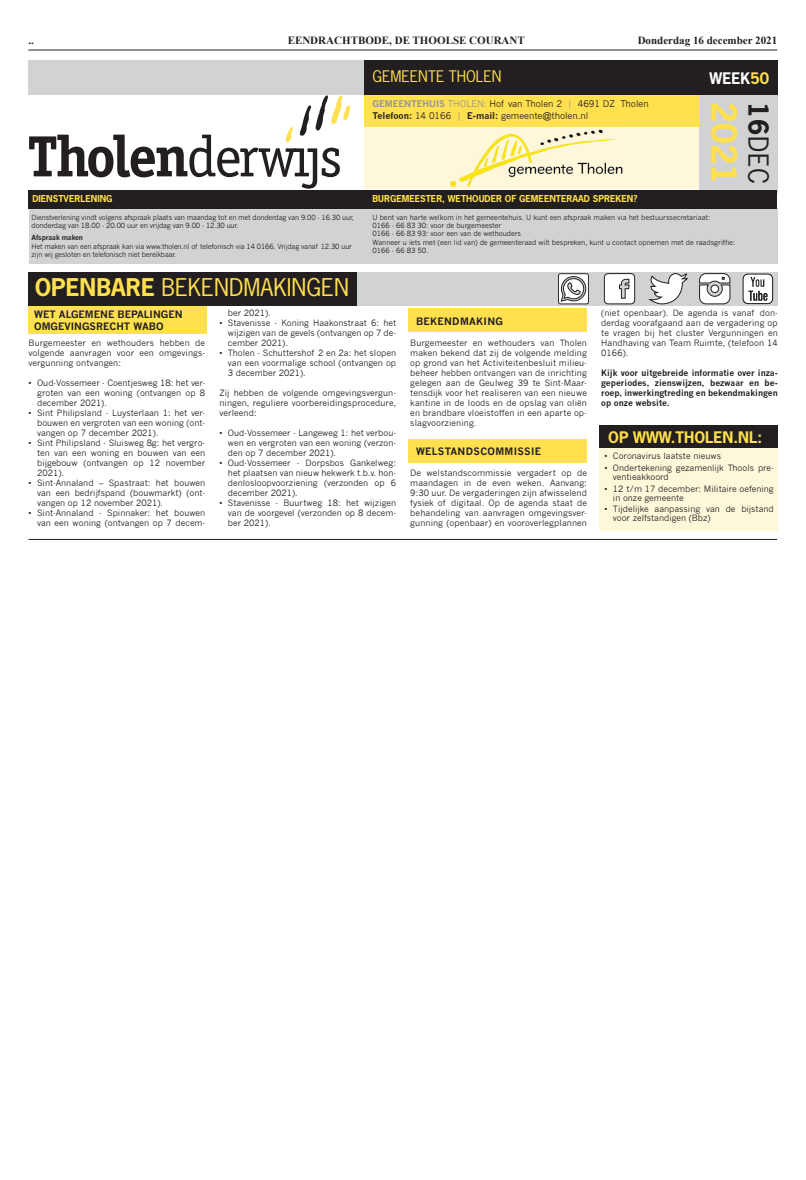
<style>
.page{position:relative;width:806px;height:1180px;background:#fff}
.page>*{position:absolute;margin:0;border:0;box-sizing:border-box;transform-origin:0 0}
.t1{font:700 33px "News Gothic Std";color:#ffe04e}
.t2{font:26px "News Gothic Std";color:#231f20}
.t3{font:23px "News Gothic Std";color:#ffe04e}
.t4{font:700 15px "News Gothic Std";color:#ffe04e}
.t5{font:15px "News Gothic Std";color:#ffe04e}
.t6{font:700 15px "News Gothic Std";color:#fff}
.t7{font:700 11px "Times New Roman";color:#231f20}
.t8{font:700 10px/12px "News Gothic";color:#231f20}
.t9{font:700 10px "News Gothic";letter-spacing:.03em;color:#231f20}
.t10{font:9px/12.8px "News Gothic";letter-spacing:-.005em;color:#231f20}
.t11{font:700 9px "News Gothic Std";color:#ffe04e}
.t12{font:8.5px/10px "News Gothic";color:#231f20;text-align:justify}
.t13{font:700 8.5px/10px "News Gothic";color:#231f20;text-align:justify}
.t14{font:7px/8.4px "News Gothic";letter-spacing:-.02em;color:#231f20}
.t15{font:700 7px "News Gothic";letter-spacing:-.02em;color:#231f20}
.s1{font-weight:700}
.s2{color:#ffe04e}
.s3{font-weight:700;color:#939598}
.s4{color:#939598}
</style>
<div class="page">
<div style="left:408px;top:308px;width:178px;height:24px;background:#ffe04e"></div>
<div style="left:408px;top:439px;width:178px;height:23px;background:#ffe04e"></div>
<div style="left:29px;top:307px;width:178px;height:27px;background:#ffe04e"></div>
<hr style="left:28px;top:50px;width:748px;height:1px;background:#231f20">
<div style="left:364px;top:112px;width:334px;height:77px;background:#fef8db"></div>
<div style="left:28px;top:60px;width:352px;height:35px;background:#d1d2d4"></div>
<svg style="left:29px;top:95px;width:321px;height:94px"></svg>
<img style="left:446px;top:126px;width:178px;height:62px">
<div style="left:364px;top:60px;width:413px;height:35px;background:#231f20"></div>
<div style="left:698px;top:95px;width:78px;height:97px;background:#d1d2d4"></div>
<div style="left:364px;top:95px;width:334px;height:31px;background:#ffe04e"></div>
<div style="left:29px;top:208px;width:748px;height:56px;background:#d1d2d4"></div>
<div style="left:28px;top:190px;width:748px;height:18px;background:#231f20"></div>
<div style="left:317px;top:271px;width:460px;height:34px;background:#d1d2d4"></div>
<svg style="left:603px;top:273px;width:31px;height:31px"></svg>
<svg style="left:648px;top:273px;width:40px;height:31px"></svg>
<svg style="left:699px;top:273px;width:31px;height:31px"></svg>
<div style="left:742px;top:274px;width:30px;height:30px;border:1px solid #231f20;border-radius:5px"></div>
<svg style="left:743px;top:274px;width:30px;height:29px"></svg>
<div style="left:28px;top:271px;width:329px;height:34px;background:#231f20"></div>
<div style="left:558px;top:273px;width:30px;height:31px;border:1px solid #302d2c;border-radius:2px"></div>
<svg style="left:560px;top:271px;width:26px;height:33px"></svg>
<div style="left:598px;top:440px;width:179px;height:91px;background:#fef8db"></div>
<div style="left:598px;top:424px;width:178px;height:23px;background:#231f20"></div>
<hr style="left:29px;top:539px;width:747px;height:1px;background:#231f20">
<p class="t7" style="left:28px;top:33px;width:7px">..</p>
<p class="t7" style="left:287px;top:33px;width:238px">EENDRACHTBODE, DE THOOLSE COURANT</p>
<p class="t7" style="left:637px;top:33px;width:141px">Donderdag 16 december 2021</p>
<h3 class="t5" style="left:372px;top:67px;width:130px">GEMEENTE THOLEN</h3>
<h2 class="t2" style="left:774px;top:102px;width:84px;rotate:90deg"><span class="s1">16</span>DEC</h2>
<h3 class="t6" style="left:709px;top:68px;width:61px">WEEK<span class="s2">50</span></h3>
<p class="t10" style="left:372px;top:97px;width:277px"><span class="s3">GEMEENTEHUIS</span> <span class="s4">THOLEN:</span> Hof van Tholen 2 <span class="s4">|</span> 4691 DZ Tholen<br><span class="s1">Telefoon:</span> 14 0166 <span class="s4">|</span> <span class="s1">E-mail:</span> gemeente@tholen.nl</p>
<h1 class="t1" style="left:745px;top:102px;width:84px;rotate:90deg">2021</h1>
<p class="t11" style="left:32px;top:193px;width:82px">DIENSTVERLENING</p>
<p class="t11" style="left:372px;top:193px;width:266px">BURGEMEESTER, WETHOUDER OF GEMEENTERAAD SPREKEN?</p>
<p class="t14" style="left:31px;top:213px;width:324px">Dienstverlening vindt volgens afspraak plaats van maandag tot en met donderdag van 9.00 - 16.30 uur, donderdag van 18.00 - 20.00 uur en vrijdag van 9.00 - 12.30 uur.</p>
<p class="t15" style="left:31px;top:233px;width:53px">Afspraak maken</p>
<p class="t14" style="left:31px;top:242px;width:322px">Het maken van een afspraak kan via www.tholen.nl of telefonisch via 14 0166. Vrijdag vanaf 12.30 uur zijn wij gesloten en telefonisch niet bereikbaar.</p>
<h3 class="t3" style="left:35px;top:272px;width:315px"><span class="s1">OPENBARE</span> BEKENDMAKINGEN</h3>
<p class="t14" style="left:372px;top:213px;width:364px">U bent van harte welkom in het gemeentehuis. U kunt een afspraak maken via het bestuurssecretariaat:<br>0166 - 66 83 30: voor de burgemeester<br>0166 - 66 83 93: voor een van de wethouders<br>Wanneer u iets met (een lid van) de gemeenteraad wilt bespreken, kunt u contact opnemen met de raadsgriffie:<br>0166 - 66 83 50.</p>
<p class="t8" style="left:34px;top:308px;width:150px">WET ALGEMENE BEPALINGEN<br>OMGEVINGSRECHT WABO</p>
<p class="t12" style="left:29px;top:338px;width:178px">Burgemeester en wethouders hebben de volgende aanvragen voor een omgevings&shy;vergunning ontvangen:</p>
<p class="t12" style="left:37px;top:378px;width:169px;text-indent:-8px">• Oud-Vossemeer - Coentjesweg 18: het ver&shy;groten van een woning (ontvangen op 8 december 2021).</p>
<p class="t12" style="left:37px;top:408px;width:169px;text-indent:-8px">• Sint Philipsland - Luysterlaan 1: het ver&shy;bouwen en vergroten van een woning (ont&shy;vangen op 7 december 2021).</p>
<p class="t12" style="left:37px;top:438px;width:169px;text-indent:-8px">• Sint Philipsland - Sluisweg 8g: het vergro&shy;ten van een woning en bouwen van een bijgebouw (ontvangen op 12 november 2021).</p>
<p class="t12" style="left:37px;top:478px;width:169px;text-indent:-8px">• Sint-Annaland – Spastraat: het bouwen van een bedrijfspand (bouwmarkt) (ont&shy;vangen op 12 november 2021).</p>
<p class="t12" style="left:29px;top:508px;width:178px;text-align:right">• Sint-Annaland - Spinnaker: het bouwen van een woning (ontvangen op 7 decem-</p>
<p class="t12" style="left:228px;top:308px;width:44px">ber 2021).</p>
<p class="t12" style="left:228px;top:318px;width:169px;text-indent:-8px">• Stavenisse - Koning Haakonstraat 6: het wijzigen van de gevels (ontvangen op 7 de&shy;cember 2021).</p>
<p class="t12" style="left:228px;top:348px;width:169px;text-indent:-8px">• Tholen - Schuttershof 2 en 2a: het slopen van een voormalige school (ontvangen op 3 december 2021).</p>
<p class="t12" style="left:219px;top:388px;width:178px">Zij hebben de volgende omgevingsvergun&shy;ningen, reguliere voorbereidingsprocedure, verleend:</p>
<p class="t12" style="left:228px;top:428px;width:169px;text-indent:-8px">• Oud-Vossemeer - Langeweg 1: het verbou&shy;wen en vergroten van een woning (verzon&shy;den op 7 december 2021).</p>
<p class="t12" style="left:228px;top:458px;width:169px;text-indent:-8px">• Oud-Vossemeer - Dorpsbos Gankelweg: het plaatsen van nieuw hekwerk t.b.v. hon&shy;denlosloopvoorziening (verzonden op 6 december 2021).</p>
<p class="t12" style="left:228px;top:498px;width:169px;text-indent:-8px">• Stavenisse - Buurtweg 18: het wijzigen van de voorgevel (verzonden op 8 decem&shy;ber 2021).</p>
<p class="t9" style="left:416px;top:315px;width:88px">BEKENDMAKING</p>
<p class="t12" style="left:410px;top:338px;width:178px">Burgemeester en wethouders van Tholen maken bekend dat zij de volgende melding op grond van het Activiteitenbesluit milieu&shy;beheer hebben ontvangen van de inrichting gelegen aan de Geulweg 39 te Sint-Maar&shy;tensdijk voor het realiseren van een nieuwe kantine in de loods en de opslag van oliën en brandbare vloeistoffen in een aparte op&shy;slagvoorziening.</p>
<p class="t9" style="left:416px;top:445px;width:127px">WELSTANDSCOMMISSIE</p>
<p class="t12" style="left:410px;top:468px;width:178px">De welstandscommissie vergadert op de maandagen in de even weken. Aanvang:<br>9:30 uur. De vergaderingen zijn afwisselend fysiek of digitaal. Op de agenda staat de behandeling van aanvragen omgevingsver&shy;gunning (openbaar) en vooroverlegplannen</p>
<p class="t12" style="left:600px;top:308px;width:178px">(niet openbaar). De agenda is vanaf don&shy;derdag voorafgaand aan de vergadering op te vragen bij het cluster Vergunningen en Handhaving van Team Ruimte, (telefoon 14<br>0166).</p>
<p class="t13" style="left:600px;top:368px;width:178px">Kijk voor uitgebreide informatie over inza&shy;geperiodes, zienswijzen, bezwaar en be&shy;roep, inwerkingtreding en bekendmakingen op onze website.</p>
<h3 class="t4" style="left:608px;top:427px;width:155px">OP WWW.THOLEN.NL:</h3>
<p class="t12" style="left:604px;top:451px;width:118px">• Coronavirus laatste nieuws</p>
<p class="t12" style="left:612px;top:463px;width:162px;line-height:9px;text-indent:-8px">• Ondertekening gezamenlijk Thools pre&shy;ventieakkoord</p>
<p class="t12" style="left:612px;top:484px;width:162px;line-height:9px;text-indent:-8px">• 12 t/m 17 december: Militaire oefening in onze gemeente</p>
<p class="t12" style="left:612px;top:505px;width:162px;line-height:9px;text-indent:-8px">• Tijdelijke aanpassing van de bijstand voor zelfstandigen (Bbz)</p>
</div>
